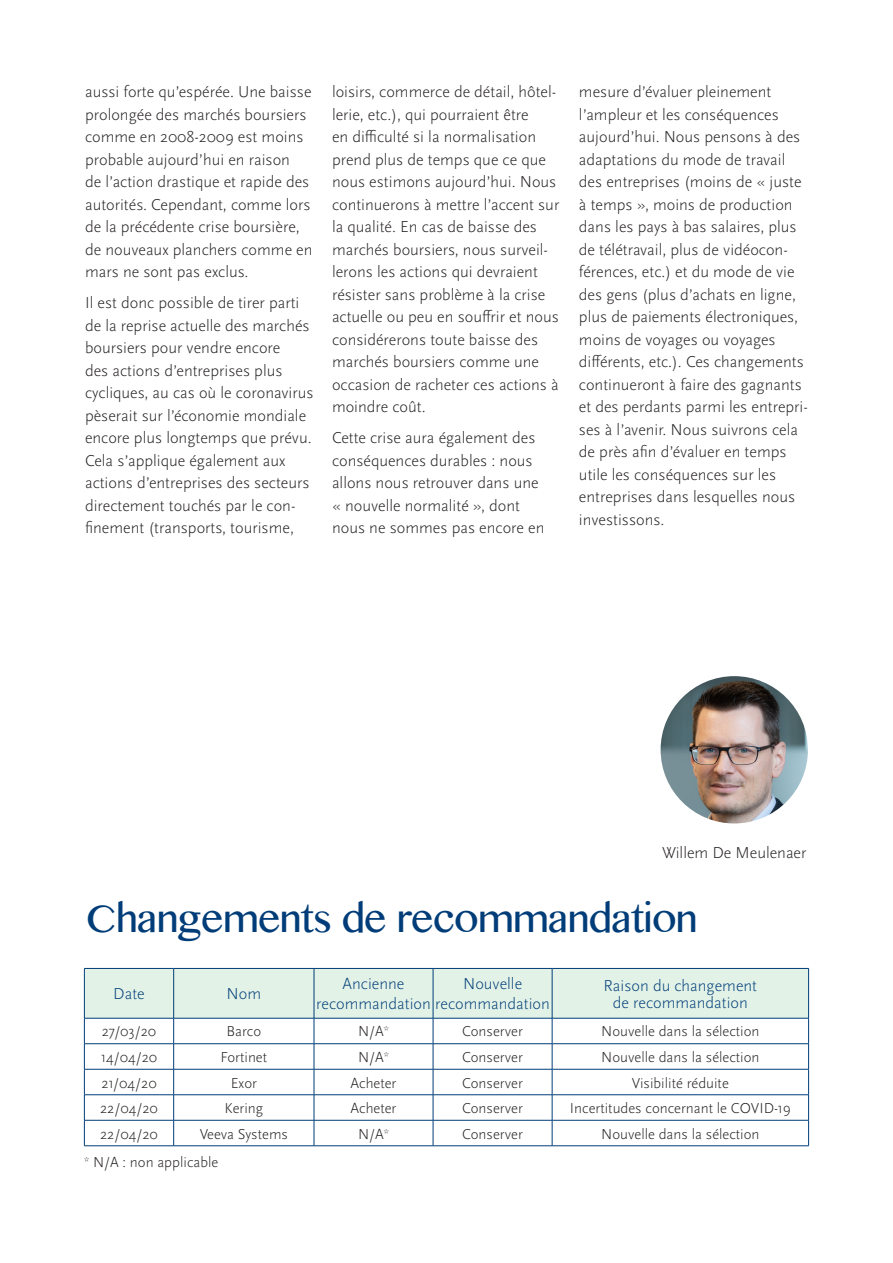
<style>
.page{position:relative;width:893px;height:1263px;background:#fff}
.page>*{position:absolute;margin:0;border:0;box-sizing:border-box;transform-origin:0 0}
.t1{font:39px "Malayalam MN";letter-spacing:-.02em;color:#003d78}
.t2{font:300 16.5px/22.5px "Scala Sans Pro";color:#231f20}
.Table_Heads{font:300 16.5px/19.8px "Scala Sans Pro";color:#003d78}
.Table_Body_left_7_8{font:300 15px "Scala Sans Pro";color:#231f20}
</style>
<div class="page">
<svg style="left:84px;top:968px;width:725px;height:177px"></svg>
<hr style="left:84px;top:1145px;width:90px;height:1px;background:#003d78">
<hr style="left:174px;top:1145px;width:140px;height:1px;background:#003d78">
<hr style="left:314px;top:1145px;width:119px;height:1px;background:#003d78">
<hr style="left:433px;top:1145px;width:119px;height:1px;background:#003d78">
<hr style="left:552px;top:1145px;width:257px;height:1px;background:#003d78">
<img style="left:661px;top:676px;width:147px;height:147px;border-radius:74px">
<p class="t2" style="left:85px;top:81px;width:229px">aussi forte qu’espérée. Une baisse prolongée des marchés boursiers comme en 2008-2009 est moins probable aujourd’hui en raison<br>de l’action drastique et rapide des autorités. Cependant, comme lors de la précédente crise boursière, de nouveaux planchers comme en mars ne sont pas exclus.</p>
<p class="t2" style="left:85px;top:292px;width:230px">Il est donc possible de tirer parti de la reprise actuelle des marchés boursiers pour vendre encore<br>des actions d’entreprises plus cycliques, au cas où le coronavirus pèserait sur l’économie mondiale encore plus longtemps que prévu.<br>Cela s’applique également aux actions d’entreprises des secteurs directement touchés par le con&shy;finement (transports, tourisme,</p>
<p class="t2" style="left:332px;top:81px;width:229px">loisirs, commerce de détail, hôtel&shy;lerie, etc.), qui pourraient être<br>en difficulté si la normalisation prend plus de temps que ce que nous estimons aujourd’hui. Nous continuerons à mettre l’accent sur la qualité. En cas de baisse des marchés boursiers, nous surveil&shy;lerons les actions qui devraient résister sans problème à la crise actuelle ou peu en souffrir et nous considérerons toute baisse des marchés boursiers comme une occasion de racheter ces actions à moindre coût.</p>
<p class="t2" style="left:332px;top:427px;width:214px">Cette crise aura également des conséquences durables : nous allons nous retrouver dans une « nouvelle normalité », dont nous ne sommes pas encore en</p>
<p class="t2" style="left:579px;top:81px;width:230px">mesure d’évaluer pleinement l’ampleur et les conséquences aujourd’hui. Nous pensons à des adaptations du mode de travail des entreprises (moins de « juste à temps », moins de production dans les pays à bas salaires, plus de télétravail, plus de vidéocon&shy;férences, etc.) et du mode de vie des gens (plus d’achats en ligne, plus de paiements électroniques, moins de voyages ou voyages différents, etc.). Ces changements continueront à faire des gagnants et des perdants parmi les entrepri&shy;ses à l’avenir. Nous suivrons cela de près afin d’évaluer en temps utile les conséquences sur les entreprises dans lesquelles nous investissons.</p>
<p class="t2" style="left:662px;top:841px;width:146px">Willem De Meulenaer</p>
<p class="t1" style="left:86px;top:893px;width:613px">Changements de recommandation</p>
<p class="Table_Heads" style="left:463px;top:974px;width:61px">Nouvelle</p>
<p class="Table_Heads" style="left:604px;top:977px;width:155px;line-height:16.5px;text-align:center">Raison du changement de recommandation</p>
<p class="Table_Heads" style="left:113px;top:984px;width:33px">Date</p>
<p class="Table_Heads" style="left:227px;top:984px;width:36px">Nom</p>
<p class="Table_Heads" style="left:316px;top:974px;width:235px;text-indent:26px">Ancienne<br>recommandation recommandation</p>
<p class="Table_Body_left_7_8" style="left:102px;top:1023px;width:56px">27/03/20</p>
<p class="Table_Body_left_7_8" style="left:226px;top:1023px;width:36px">Barco</p>
<p class="Table_Body_left_7_8" style="left:358px;top:1023px;width:32px">N/A<sup>*</sup></p>
<p class="Table_Body_left_7_8" style="left:462px;top:1023px;width:62px">Conserver</p>
<p class="Table_Body_left_7_8" style="left:601px;top:1023px;width:160px">Nouvelle dans la sélection</p>
<p class="Table_Body_left_7_8" style="left:101px;top:1048px;width:58px">14/04/20</p>
<p class="Table_Body_left_7_8" style="left:220px;top:1048px;width:48px">Fortinet</p>
<p class="Table_Body_left_7_8" style="left:358px;top:1048px;width:32px">N/A<sup>*</sup></p>
<p class="Table_Body_left_7_8" style="left:462px;top:1048px;width:62px">Conserver</p>
<p class="Table_Body_left_7_8" style="left:601px;top:1048px;width:160px">Nouvelle dans la sélection</p>
<p class="Table_Body_left_7_8" style="left:101px;top:1074px;width:57px">21/04/20</p>
<p class="Table_Body_left_7_8" style="left:231px;top:1074px;width:28px">Exor</p>
<p class="Table_Body_left_7_8" style="left:351px;top:1074px;width:47px">Acheter</p>
<p class="Table_Body_left_7_8" style="left:462px;top:1074px;width:62px">Conserver</p>
<p class="Table_Body_left_7_8" style="left:632px;top:1074px;width:98px">Visibilité réduite</p>
<p class="Table_Body_left_7_8" style="left:100px;top:1099px;width:59px">22/04/20</p>
<p class="Table_Body_left_7_8" style="left:224px;top:1099px;width:40px">Kering</p>
<p class="Table_Body_left_7_8" style="left:351px;top:1099px;width:47px">Acheter</p>
<p class="Table_Body_left_7_8" style="left:462px;top:1099px;width:62px">Conserver</p>
<p class="Table_Body_left_7_8" style="left:570px;top:1099px;width:222px">Incertitudes concernant le COVID-19</p>
<p class="Table_Body_left_7_8" style="left:100px;top:1125px;width:59px">22/04/20</p>
<p class="Table_Body_left_7_8" style="left:200px;top:1125px;width:90px">Veeva Systems</p>
<p class="Table_Body_left_7_8" style="left:358px;top:1125px;width:32px">N/A<sup>*</sup></p>
<p class="Table_Body_left_7_8" style="left:462px;top:1125px;width:62px">Conserver</p>
<p class="Table_Body_left_7_8" style="left:601px;top:1125px;width:160px">Nouvelle dans la sélection</p>
<p class="Table_Body_left_7_8" style="left:84px;top:1153px;width:136px"><sup>*</sup> N/A : non applicable</p>
</div>
